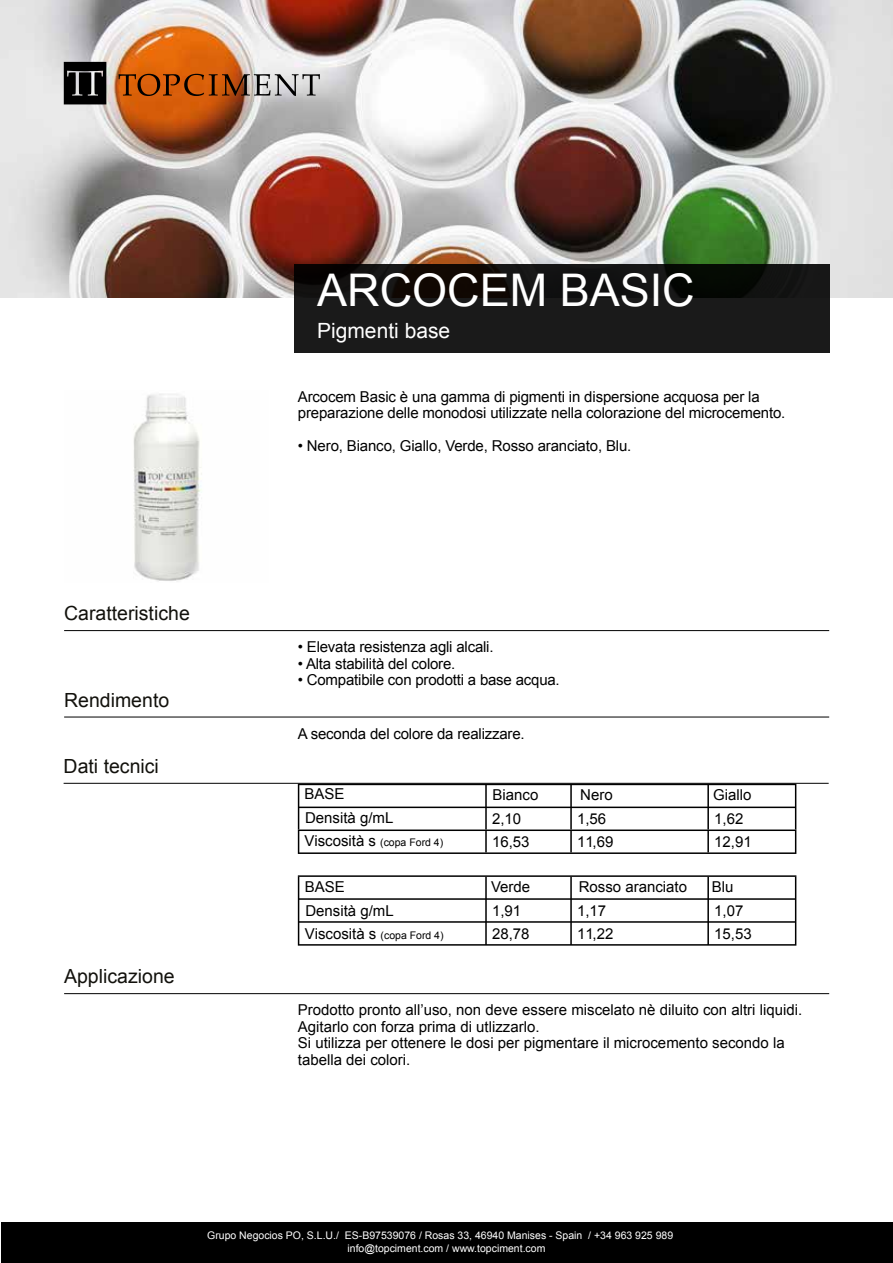
<style>
.page{position:relative;width:893px;height:1263px;background:#fff}
.page>*{position:absolute;margin:0;border:0;box-sizing:border-box;transform-origin:0 0}
.t1{font:45px "Arial";color:#fff}
.t2{font:21px "Arial";color:#fff}
.t3{font:19.5px "Arial";color:#12110c}
.t4{font:15px/16.5px "Arial";letter-spacing:-.01em;color:#000}
.t5{font:10.5px "Arial";color:#fff}
.t6{font:10.5px "Arial";color:#000}
.s1{font-size:15px}
</style>
<div class="page">
<div style="left:1px;top:1222px;width:892px;height:41px;background:#000"></div>
<img style="left:133px;top:394px;width:69px;height:187px">
<img style="left:0;top:0;width:893px;height:298px">
<svg style="left:294px;top:264px;width:535px;height:88px;background:#151514"></svg>
<svg style="left:118px;top:74px;width:202px;height:22px;background:#a16842"></svg>
<svg style="left:64px;top:62px;width:42px;height:42px;background:#1d1d1d"></svg>
<hr style="left:64px;top:630px;width:765px;height:1px;background:#000">
<hr style="left:64px;top:717px;width:765px;height:1px;background:#000">
<hr style="left:64px;top:993px;width:765px;height:1px;background:#000">
<hr style="left:64px;top:783px;width:765px;height:1px;background:#000">
<hr style="left:298px;top:784px;width:188px;height:1px;background:#000">
<hr style="left:486px;top:784px;width:85px;height:1px;background:#000">
<hr style="left:485px;top:785px;width:2px;height:21px;background:#000">
<hr style="left:571px;top:784px;width:137px;height:1px;background:#000">
<hr style="left:570px;top:785px;width:2px;height:21px;background:#000">
<hr style="left:708px;top:784px;width:88px;height:1px;background:#000">
<hr style="left:707px;top:785px;width:2px;height:21px;background:#000">
<hr style="left:298px;top:806px;width:188px;height:2px;background:#000">
<hr style="left:486px;top:806px;width:85px;height:2px;background:#000">
<hr style="left:485px;top:808px;width:2px;height:21px;background:#000">
<hr style="left:571px;top:806px;width:137px;height:2px;background:#000">
<hr style="left:570px;top:808px;width:2px;height:21px;background:#000">
<hr style="left:708px;top:806px;width:88px;height:2px;background:#000">
<hr style="left:707px;top:808px;width:2px;height:21px;background:#000">
<hr style="left:485px;top:831px;width:2px;height:21px;background:#000">
<hr style="left:570px;top:831px;width:2px;height:21px;background:#000">
<hr style="left:707px;top:831px;width:2px;height:21px;background:#000">
<hr style="left:485px;top:877px;width:2px;height:21px;background:#000">
<hr style="left:570px;top:877px;width:2px;height:21px;background:#000">
<hr style="left:707px;top:877px;width:2px;height:21px;background:#000">
<hr style="left:298px;top:898px;width:188px;height:2px;background:#000">
<hr style="left:486px;top:898px;width:85px;height:2px;background:#000">
<hr style="left:485px;top:900px;width:2px;height:21px;background:#000">
<hr style="left:571px;top:898px;width:137px;height:2px;background:#000">
<hr style="left:570px;top:900px;width:2px;height:21px;background:#000">
<hr style="left:708px;top:898px;width:88px;height:2px;background:#000">
<hr style="left:707px;top:900px;width:2px;height:21px;background:#000">
<hr style="left:298px;top:921px;width:188px;height:2px;background:#000">
<svg style="left:298px;top:877px;width:1px;height:67px"></svg>
<hr style="left:486px;top:921px;width:85px;height:2px;background:#000">
<hr style="left:485px;top:923px;width:2px;height:21px;background:#000">
<hr style="left:571px;top:921px;width:137px;height:2px;background:#000">
<hr style="left:570px;top:923px;width:2px;height:21px;background:#000">
<hr style="left:708px;top:921px;width:88px;height:2px;background:#000">
<hr style="left:707px;top:923px;width:2px;height:21px;background:#000">
<svg style="left:795px;top:877px;width:1px;height:67px"></svg>
<hr style="left:298px;top:944px;width:188px;height:2px;background:#000">
<hr style="left:486px;top:944px;width:85px;height:2px;background:#000">
<hr style="left:571px;top:944px;width:137px;height:2px;background:#000">
<hr style="left:708px;top:944px;width:88px;height:2px;background:#000">
<hr style="left:298px;top:829px;width:188px;height:2px;background:#000">
<svg style="left:298px;top:785px;width:1px;height:67px"></svg>
<hr style="left:486px;top:829px;width:85px;height:2px;background:#000">
<hr style="left:571px;top:829px;width:137px;height:2px;background:#000">
<hr style="left:708px;top:829px;width:88px;height:2px;background:#000">
<svg style="left:795px;top:785px;width:1px;height:67px"></svg>
<hr style="left:298px;top:852px;width:188px;height:2px;background:#000">
<hr style="left:486px;top:852px;width:85px;height:2px;background:#000">
<hr style="left:571px;top:852px;width:137px;height:2px;background:#000">
<hr style="left:708px;top:852px;width:88px;height:2px;background:#000">
<hr style="left:298px;top:875px;width:188px;height:2px;background:#000">
<hr style="left:486px;top:875px;width:85px;height:2px;background:#000">
<hr style="left:571px;top:875px;width:137px;height:2px;background:#000">
<hr style="left:708px;top:875px;width:88px;height:2px;background:#000">
<h3 class="t3" style="left:64px;top:600px;width:127px">Caratteristiche</h3>
<h3 class="t3" style="left:64px;top:687px;width:107px">Rendimento</h3>
<h3 class="t3" style="left:64px;top:753px;width:97px">Dati tecnici</h3>
<h3 class="t3" style="left:64px;top:963px;width:112px">Applicazione</h3>
<h1 class="t1" style="left:317px;top:261px;width:379px">ARCOCEM BASIC</h1>
<h2 class="t2" style="left:317px;top:317px;width:135px">Pigmenti base</h2>
<p class="t4" style="left:298px;top:388px;width:489px">Arcocem Basic è una gamma di pigmenti in dispersione acquosa per la preparazione delle monodosi utilizzate nella colorazione del microcemento.</p>
<p class="t4" style="left:298px;top:438px;width:335px">• Nero, Bianco, Giallo, Verde, Rosso aranciato, Blu.</p>
<p class="t4" style="left:298px;top:639px;width:197px">• Elevata resistenza agli alcali.</p>
<p class="t4" style="left:298px;top:655px;width:159px">• Alta stabilità del colore.</p>
<p class="t4" style="left:298px;top:672px;width:263px">• Compatibile con prodotti a base acqua.</p>
<p class="t4" style="left:298px;top:725px;width:228px">A seconda del colore da realizzare.</p>
<p class="t4" style="left:305px;top:782px;width:90px;line-height:23.5px">BASE<br>Densità g/mL</p>
<p class="t6" style="left:305px;top:836px;width:140px"><span class="s1">Viscosità s</span> (copa Ford 4)</p>
<p class="t4" style="left:493px;top:786px;width:47px">Bianco</p>
<p class="t4" style="left:580px;top:786px;width:34px">Nero</p>
<p class="t4" style="left:713px;top:786px;width:40px">Giallo</p>
<p class="t4" style="left:492px;top:811px;width:31px">2,10</p>
<p class="t4" style="left:577px;top:811px;width:31px">1,56</p>
<p class="t4" style="left:714px;top:811px;width:31px">1,62</p>
<p class="t4" style="left:492px;top:834px;width:39px">16,53</p>
<p class="t4" style="left:577px;top:834px;width:38px">11,69</p>
<p class="t4" style="left:714px;top:834px;width:39px">12,91</p>
<p class="t4" style="left:305px;top:879px;width:42px">BASE</p>
<p class="t4" style="left:491px;top:879px;width:41px">Verde</p>
<p class="t4" style="left:579px;top:879px;width:110px">Rosso aranciato</p>
<p class="t4" style="left:712px;top:879px;width:23px">Blu</p>
<p class="t4" style="left:305px;top:902px;width:90px">Densità g/mL</p>
<p class="t6" style="left:305px;top:929px;width:140px"><span class="s1">Viscosità s</span> (copa Ford 4)</p>
<p class="t4" style="left:492px;top:902px;width:31px">1,91</p>
<p class="t4" style="left:577px;top:902px;width:31px">1,17</p>
<p class="t4" style="left:714px;top:902px;width:31px">1,07</p>
<p class="t4" style="left:492px;top:925px;width:39px">28,78</p>
<p class="t4" style="left:577px;top:925px;width:38px">11,22</p>
<p class="t4" style="left:714px;top:925px;width:39px">15,53</p>
<p class="t4" style="left:298px;top:1002px;width:506px">Prodotto pronto all’uso, non deve essere miscelato nè diluito con altri liquidi.<br>Agitarlo con forza prima di utlizzarlo.<br>Si utilizza per ottenere le dosi per pigmentare il microcemento secondo la tabella dei colori.</p>
<p class="t5" style="left:207px;top:1228px;width:468px">Grupo Negocios PO, S.L.U./ ES-B97539076 / Rosas 33, 46940 Manises - Spain / +34 963 925 989</p>
<p class="t5" style="left:347px;top:1241px;width:199px">info@topciment.com / www.topciment.com</p>
</div>
